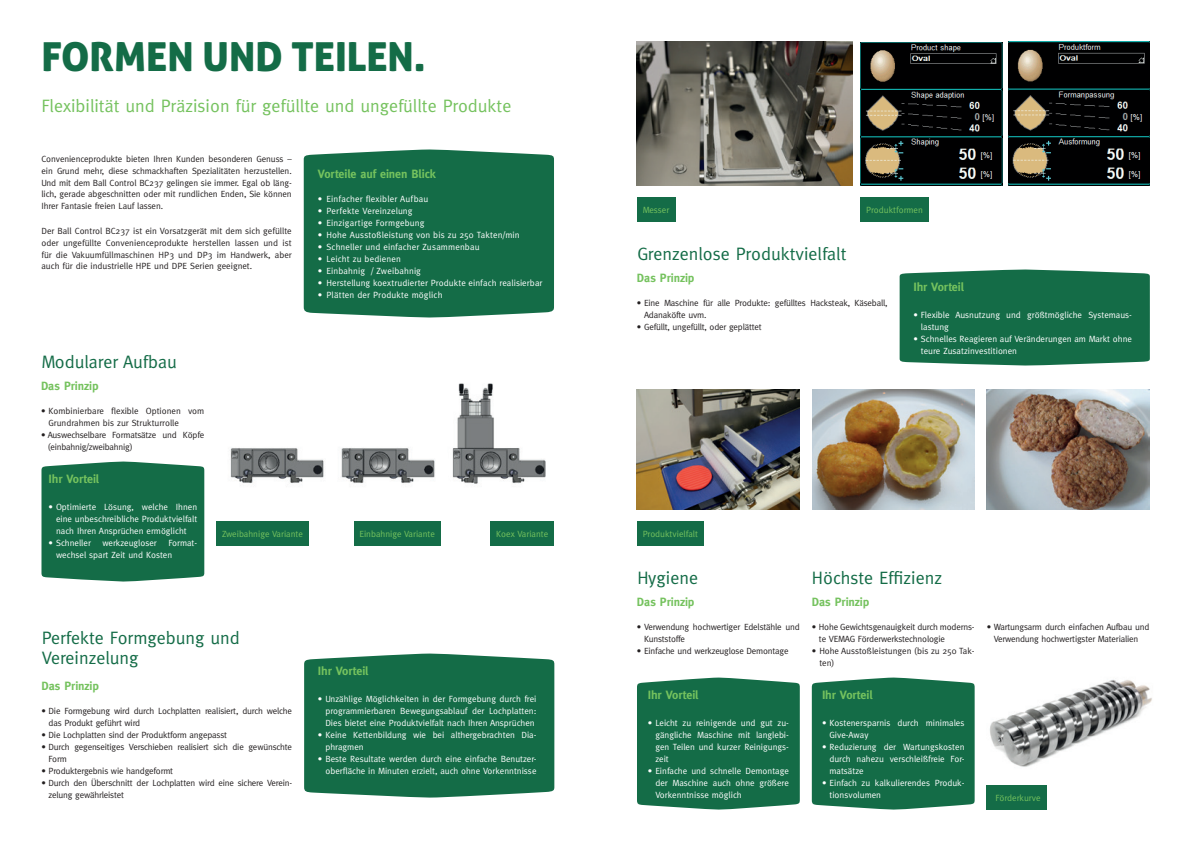
<style>
.page{position:relative;width:1191px;height:842px;background:#fff}
.page>*{position:absolute;margin:0;border:0;box-sizing:border-box;transform-origin:0 0}
.t1{font:40px "Aller Display";color:#146c47}
.t2{font:18px/20px "Meta";color:#146c47}
.t3{font:18px "Meta";color:#75c25e}
.t4{font:700 12px "Meta";letter-spacing:-.005em;color:#75c25e}
.t5{font:9px/12px "Meta";color:#fff}
.t6{font:9px/12px "Meta";letter-spacing:-.02em;color:#231f20}
.t7{font:9px/12px "Meta";color:#231f20}
.t8{font:9px "Meta";color:#75c25e}
</style>
<div class="page">
<div style="left:354px;top:521px;width:86px;height:24px;background:#146c47"></div>
<div style="left:490px;top:521px;width:64px;height:24px;background:#146c47"></div>
<div style="left:216px;top:521px;width:93px;height:24px;background:#146c47"></div>
<div style="left:304px;top:149px;width:250px;height:169px;background:#146c47"></div>
<img style="left:230px;top:383px;width:316px;height:101px">
<div style="left:41px;top:461px;width:163px;height:121px;background:#146c47"></div>
<div style="left:304px;top:653px;width:250px;height:145px;background:#146c47"></div>
<img style="left:637px;top:41px;width:215px;height:144px">
<img style="left:860px;top:42px;width:142px;height:143px">
<img style="left:1008px;top:42px;width:141px;height:143px">
<div style="left:899px;top:269px;width:250px;height:97px;background:#146c47"></div>
<img style="left:637px;top:389px;width:163px;height:120px">
<img style="left:986px;top:389px;width:163px;height:120px">
<img style="left:812px;top:389px;width:162px;height:121px">
<div style="left:637px;top:197px;width:38px;height:24px;background:#146c47"></div>
<div style="left:637px;top:521px;width:66px;height:24px;background:#146c47"></div>
<div style="left:637px;top:677px;width:163px;height:133px;background:#146c47"></div>
<div style="left:812px;top:677px;width:162px;height:133px;background:#146c47"></div>
<img style="left:990px;top:679px;width:162px;height:88px">
<div style="left:986px;top:785px;width:60px;height:24px;background:#146c47"></div>
<div style="left:860px;top:197px;width:69px;height:24px;background:#146c47"></div>
<h1 class="t1" style="left:41px;top:31px;width:386px">FORMEN UND TEILEN.</h1>
<h2 class="t3" style="left:41px;top:95px;width:471px">Flexibilität und Präzision für gefüllte und ungefüllte Produkte</h2>
<p class="t6" style="left:41px;top:152px;width:252px;text-align:justify">Convenienceprodukte bieten Ihren Kunden besonderen Genuss – ein Grund mehr, diese schmackhaften Spezialitäten herzustellen.<br>Und mit dem Ball Control BC237 gelingen sie immer. Egal ob läng&shy;lich, gerade abgeschnitten oder mit rundlichen Enden, Sie können Ihrer Fantasie freien Lauf lassen.</p>
<p class="t6" style="left:41px;top:224px;width:252px;text-align:justify">Der Ball Control BC237 ist ein Vorsatzgerät mit dem sich gefüllte oder ungefüllte Convenienceprodukte herstellen lassen und ist für die Vakuumfüllmaschinen HP3 und DP3 im Handwerk, aber auch für die industrielle HPE und DPE Serien geeignet.</p>
<h3 class="t4" style="left:318px;top:167px;width:119px">Vorteile auf einen Blick</h3>
<p class="t5" style="left:318px;top:193px;width:112px">• Einfacher flexibler Aufbau</p>
<p class="t5" style="left:318px;top:205px;width:96px">• Perfekte Vereinzelung</p>
<p class="t5" style="left:318px;top:217px;width:108px">• Einzigartige Formgebung</p>
<p class="t5" style="left:318px;top:229px;width:203px">• Hohe Ausstoßleistung von bis zu 250 Takten/min</p>
<p class="t5" style="left:318px;top:241px;width:163px">• Schneller und einfacher Zusammenbau</p>
<p class="t5" style="left:318px;top:253px;width:84px">• Leicht zu bedienen</p>
<p class="t5" style="left:318px;top:265px;width:105px">• Einbahnig / Zweibahnig</p>
<p class="t5" style="left:318px;top:277px;width:226px">• Herstellung koextrudierter Produkte einfach realisierbar</p>
<p class="t5" style="left:318px;top:289px;width:126px">• Plätten der Produkte möglich</p>
<h2 class="t2" style="left:41px;top:351px;width:137px">Modularer Aufbau</h2>
<h3 class="t4" style="left:41px;top:378px;width:59px">Das Prinzip</h3>
<p class="t7" style="left:49px;top:404px;width:157px;text-indent:-7px">• Kombinierbare flexible Optionen vom<br>Grundrahmen bis zur Strukturrolle</p>
<p class="t6" style="left:48px;top:428px;width:158px;text-indent:-7px">• Auswechselbare Formatsätze und Köpfe (einbahnig/zweibahnig)</p>
<h3 class="t4" style="left:49px;top:472px;width:52px">Ihr Vorteil</h3>
<p class="t5" style="left:56px;top:500px;width:143px;text-align:justify;text-indent:-7px">• Optimierte Lösung, welche Ihnen eine unbeschreibliche Produktvielfalt nach Ihren Ansprüchen ermöglicht</p>
<p class="t5" style="left:49px;top:536px;width:44px">• Schneller</p>
<p class="t5" style="left:102px;top:536px;width:56px">werkzeugloser</p>
<p class="t5" style="left:56px;top:536px;width:143px;text-indent:112px">Format&shy;wechsel spart Zeit und Kosten</p>
<p class="t8" style="left:222px;top:529px;width:82px">Zweibahnige Variante</p>
<p class="t8" style="left:359px;top:529px;width:77px">Einbahnige Variante</p>
<p class="t8" style="left:496px;top:529px;width:54px">Koex Variante</p>
<h2 class="t2" style="left:42px;top:627px;width:199px">Perfekte Formgebung und<br>Vereinzelung</h2>
<h3 class="t4" style="left:41px;top:678px;width:59px">Das Prinzip</h3>
<p class="t6" style="left:49px;top:704px;width:245px;text-indent:-7px">• Die Formgebung wird durch Lochplatten realisiert, durch welche das Produkt geführt wird</p>
<p class="t6" style="left:41px;top:728px;width:187px">• Die Lochplatten sind der Produktform angepasst</p>
<p class="t6" style="left:49px;top:740px;width:245px;text-indent:-7px">• Durch gegenseitiges Verschieben realisiert sich die gewünschte<br>Form</p>
<p class="t6" style="left:41px;top:764px;width:133px">• Produktergebnis wie handgeformt</p>
<p class="t6" style="left:49px;top:776px;width:245px;text-indent:-7px">• Durch den Überschnitt der Lochplatten wird eine sichere Verein&shy;zelung gewährleistet</p>
<h3 class="t4" style="left:318px;top:664px;width:52px">Ihr Vorteil</h3>
<p class="t5" style="left:325px;top:692px;width:213px;text-align:justify;text-indent:-7px">• Unzählige Möglichkeiten in der Formgebung durch frei programmierbaren Bewegungsablauf der Lochplatten:<br>Dies bietet eine Produktvielfalt nach Ihren Ansprüchen</p>
<p class="t5" style="left:325px;top:728px;width:213px;text-indent:-7px">• Keine Kettenbildung wie bei althergebrachten Dia&shy;phragmen</p>
<p class="t5" style="left:318px;top:752px;width:220px;text-align:right">• Beste Resultate werden durch eine einfache Benutzer&shy;oberfläche in Minuten erzielt, auch ohne Vorkenntnisse</p>
<p class="t8" style="left:642px;top:205px;width:28px">Messer</p>
<p class="t8" style="left:866px;top:205px;width:58px">Produktformen</p>
<h2 class="t2" style="left:637px;top:243px;width:211px">Grenzenlose Produktvielfalt</h2>
<h3 class="t4" style="left:637px;top:270px;width:59px">Das Prinzip</h3>
<p class="t6" style="left:644px;top:296px;width:245px;text-indent:-7px">• Eine Maschine für alle Produkte: gefülltes Hacksteak, Käseball,<br>Adanaköfte uvm.</p>
<p class="t6" style="left:637px;top:320px;width:126px">• Gefüllt, ungefüllt, oder geplättet</p>
<h3 class="t4" style="left:913px;top:280px;width:52px">Ihr Vorteil</h3>
<p class="t5" style="left:921px;top:308px;width:213px;text-indent:-7px">• Flexible Ausnutzung und größtmögliche Systemaus&shy;lastung</p>
<p class="t5" style="left:921px;top:332px;width:213px;text-indent:-7px">• Schnelles Reagieren auf Veränderungen am Markt ohne teure Zusatzinvestitionen</p>
<p class="t8" style="left:642px;top:529px;width:57px">Produktvielfalt</p>
<h2 class="t2" style="left:637px;top:567px;width:62px">Hygiene</h2>
<h3 class="t4" style="left:637px;top:594px;width:59px">Das Prinzip</h3>
<p class="t6" style="left:644px;top:620px;width:157px;text-indent:-7px">• Verwendung hochwertiger Edelstähle und<br>Kunststoffe</p>
<p class="t6" style="left:637px;top:644px;width:153px">• Einfache und werkzeuglose Demontage</p>
<h3 class="t4" style="left:648px;top:688px;width:52px">Ihr Vorteil</h3>
<p class="t5" style="left:655px;top:716px;width:135px;text-align:justify;text-indent:-7px">• Leicht zu reinigende und gut zu&shy;gängliche Maschine mit langlebi&shy;gen Teilen und kurzer Reinigungs&shy;zeit</p>
<p class="t5" style="left:655px;top:764px;width:135px;text-align:justify;text-indent:-7px">• Einfache und schnelle Demontage der Maschine auch ohne größere Vorkenntnisse möglich</p>
<h2 class="t2" style="left:812px;top:567px;width:132px">Höchste Effizienz</h2>
<h3 class="t4" style="left:812px;top:594px;width:59px">Das Prinzip</h3>
<p class="t6" style="left:819px;top:620px;width:157px;text-indent:-7px">• Hohe Gewichtsgenauigkeit durch moderns&shy;te VEMAG Förderwerkstechnologie</p>
<p class="t7" style="left:819px;top:644px;width:157px;text-indent:-7px">• Hohe Ausstoßleistungen (bis zu 250 Tak&shy;ten)</p>
<h3 class="t4" style="left:822px;top:688px;width:52px">Ihr Vorteil</h3>
<p class="t5" style="left:829px;top:716px;width:136px;text-indent:-7px">• Kostenersparnis durch minimales<br>Give-Away</p>
<p class="t5" style="left:829px;top:740px;width:136px;text-align:justify;text-indent:-7px">• Reduzierung der Wartungskosten durch nahezu verschleißfreie For&shy;matsätze</p>
<p class="t5" style="left:829px;top:776px;width:136px;text-indent:-7px">• Einfach zu kalkulierendes Produk&shy;tionsvolumen</p>
<p class="t6" style="left:986px;top:620px;width:164px;text-align:center">• Wartungsarm durch einfachen Aufbau und<br>Verwendung hochwertigster Materialien</p>
<p class="t8" style="left:995px;top:793px;width:47px">Förderkurve</p>
</div>
